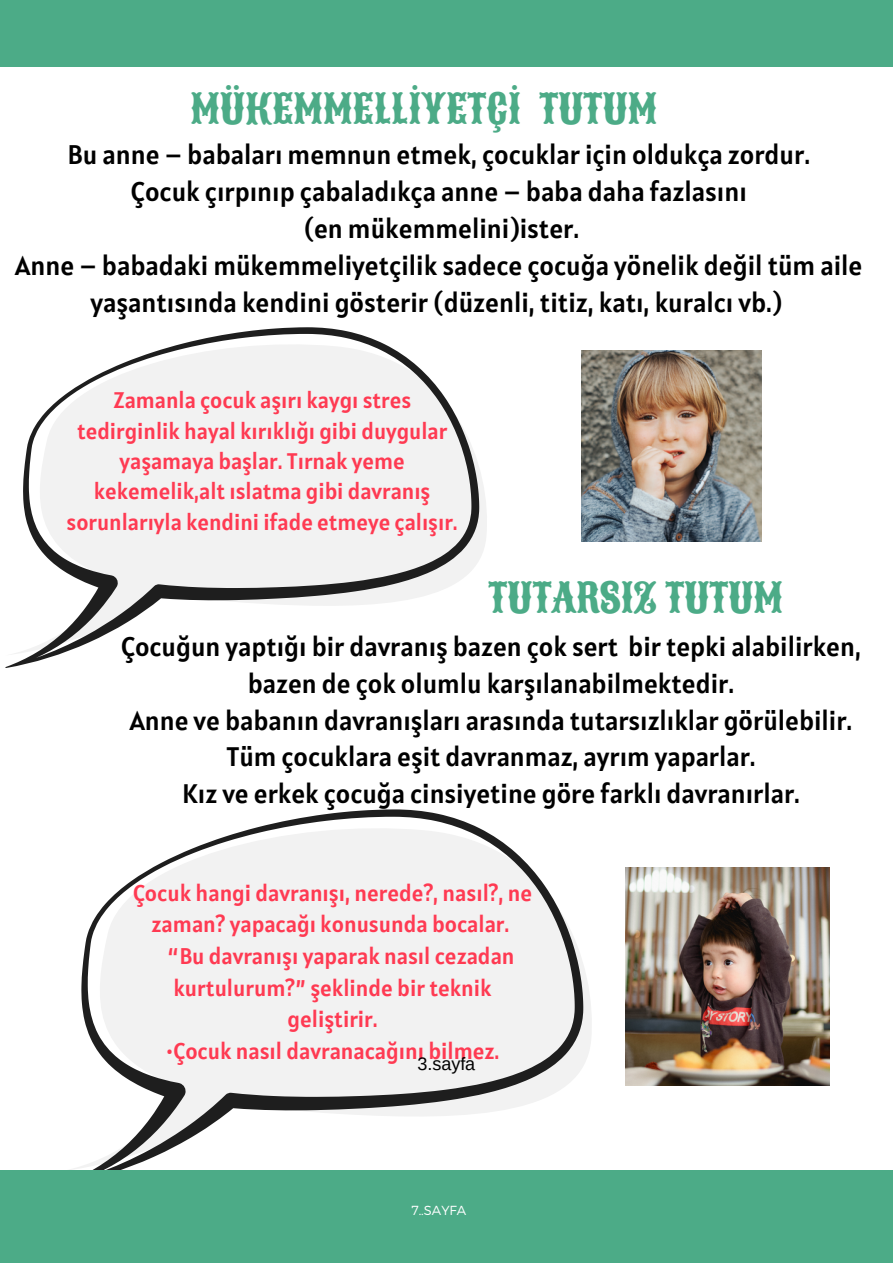
<style>
.page{position:relative;width:893px;height:1264px;background:#fff}
.page>*{position:absolute;margin:0;border:0;box-sizing:border-box;transform-origin:0 0}
.t1{font:40.5px "Sancreek";color:#4cab87}
.t2{font:26.85px/37px "Alatsi";color:#000;text-align:center}
.t3{font:26.7px/36.8px "Alatsi";color:#000;text-align:center}
.t4{font:22.65px/31.7px "Alatsi";color:#ff3a52;text-align:center}
.t5{font:22.35px/30.3px "Alatsi";color:#ff3a52;text-align:center}
.t6{font:18px "Arimo";color:#000}
.t7{font:300 13.05px "Montserrat";color:#fff}
</style>
<div class="page">
<svg style="left:5px;top:327px;width:474px;height:341px;fill:#f2f2f2"></svg>
<svg style="left:70px;top:809px;width:513px;height:361px;fill:#f2f2f2"></svg>
<img style="left:581px;top:351px;width:180px;height:191px">
<img style="left:625px;top:867px;width:204px;height:218px">
<div style="left:0;top:1170px;width:892px;height:92px;background:#4cab87"></div>
<div style="left:0;top:0;width:892px;height:67px;background:#4cab87"></div>
<p class="t1" style="left:190px;top:81px;width:468px">MÜKEMMELLİYETÇİ TUTUM</p>
<p class="t2" style="left:68px;top:136px;width:744px">Bu anne – babaları memnun etmek, çocuklar için oldukça zordur.</p>
<p class="t2" style="left:131px;top:173px;width:617px">Çocuk çırpınıp çabaladıkça anne – baba daha fazlasını</p>
<p class="t2" style="left:303px;top:210px;width:277px">(en mükemmelini)ister.</p>
<p class="t2" style="left:15px;top:247px;width:848px">Anne – babadaki mükemmeliyetçilik sadece çocuğa yönelik değil tüm aile yaşantısında kendini gösterir (düzenli, titiz, katı, kuralcı vb.)</p>
<p class="t5" style="left:67px;top:385px;width:392px">Zamanla çocuk aşırı kaygı stres tedirginlik hayal kırıklığı gibi duygular yaşamaya başlar. Tırnak yeme kekemelik,alt ıslatma gibi davranış sorunlarıyla kendini ifade etmeye çalışır.</p>
<p class="t1" style="left:488px;top:570px;width:296px">TUTARSIZ TUTUM</p>
<p class="t3" style="left:121px;top:628px;width:741px">Çocuğun yaptığı bir davranış bazen çok sert bir tepki alabilirken, bazen de çok olumlu karşılanabilmektedir.</p>
<p class="t3" style="left:130px;top:701px;width:723px">Anne ve babanın davranışları arasında tutarsızlıklar görülebilir.</p>
<p class="t3" style="left:226px;top:738px;width:530px">Tüm çocuklara eşit davranmaz, ayrım yaparlar.</p>
<p class="t3" style="left:182px;top:775px;width:619px">Kız ve erkek çocuğa cinsiyetine göre farklı davranırlar.</p>
<p class="t4" style="left:133px;top:876px;width:400px">Çocuk hangi davranışı, nerede?, nasıl?, ne zaman? yapacağı konusunda bocalar.</p>
<p class="t4" style="left:168px;top:940px;width:348px">“Bu davranışı yaparak nasıl cezadan</p>
<p class="t4" style="left:173px;top:971px;width:320px">kurtulurum?” şeklinde bir teknik</p>
<p class="t4" style="left:287px;top:1003px;width:92px">geliştirir.</p>
<p class="t4" style="left:166px;top:1034px;width:335px">•Çocuk nasıl davranacağını bilmez.</p>
<p class="t6" style="left:417px;top:1053px;width:59px">3.sayfa</p>
<p class="t7" style="left:411px;top:1201px;width:56px">7..SAYFA</p>
</div>
